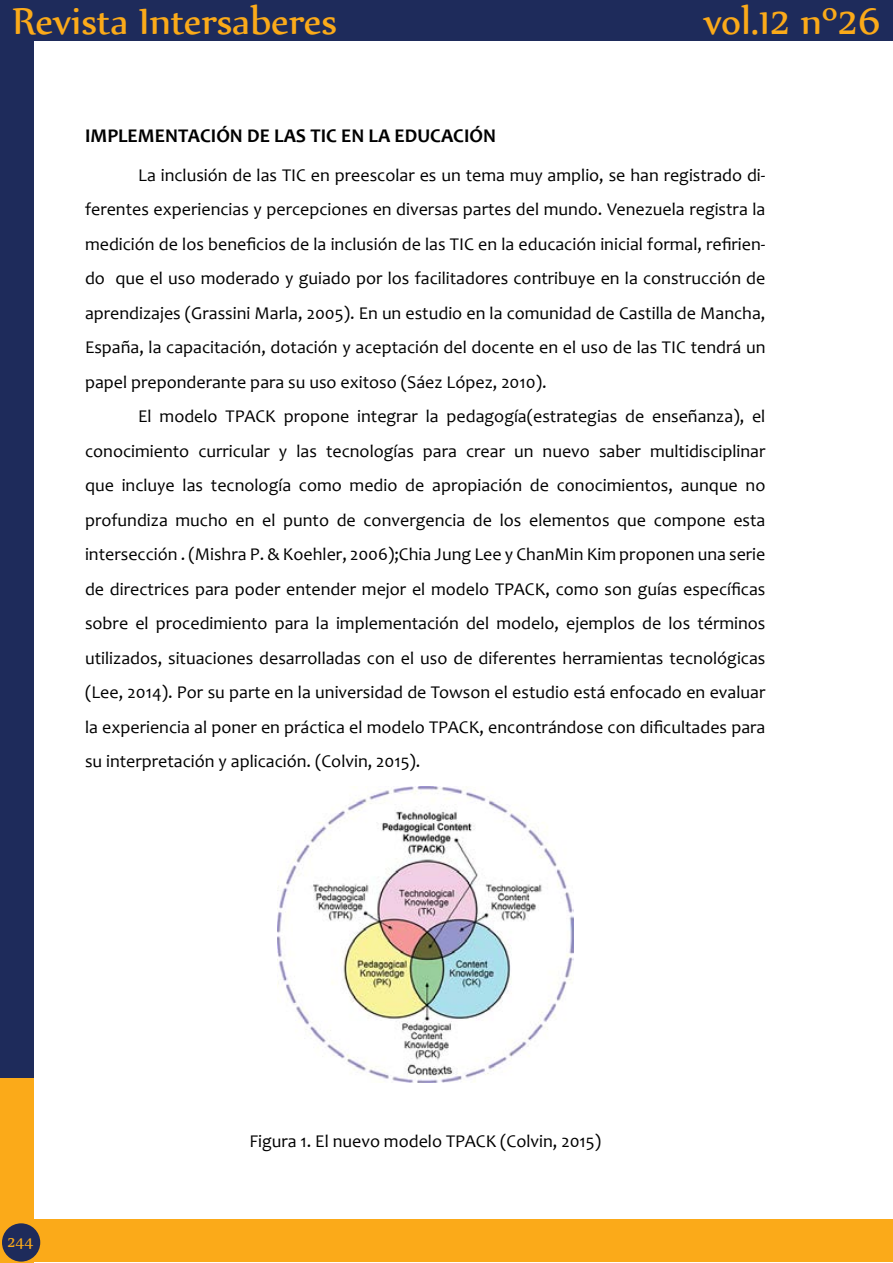
<style>
.page{position:relative;width:893px;height:1263px;background:#fff}
.page>*{position:absolute;margin:0;border:0;box-sizing:border-box;transform-origin:0 0}
.t1{font:45px "Nyala";color:#fbaa19}
.t2{font:700 19.5px "Candara";color:#000}
.t3{font:18px/34.5px "Candara";color:#000;text-align:justify}
.t4{font:18px "Nyala";color:#fbaa19}
</style>
<div class="page">
<div style="left:0;top:0;width:33px;height:1081px;background:#1e2b5b"></div>
<div style="left:0;top:0;width:893px;height:41px;background:#1e2b5b"></div>
<div style="left:0;top:1078px;width:33px;height:185px;background:#fbaa19"></div>
<div style="left:21px;top:1219px;width:872px;height:43px;background:#fbaa19"></div>
<div style="left:2px;top:1223px;width:38px;height:38px;background:#1e2b5b;border-radius:50%"></div>
<img style="left:277px;top:787px;width:296px;height:295px">
<h1 class="t1" style="left:13px;top:-6px;width:326px">Revista Intersaberes</h1>
<h1 class="t1" style="left:704px;top:-6px;width:178px">vol.12 nº26</h1>
<p class="t2" style="left:85px;top:123px;width:412px">IMPLEMENTACIÓN DE LAS TIC EN LA EDUCACIÓN</p>
<p class="t3" style="left:85px;top:157px;width:682px;text-indent:53px">La inclusión de las TIC en preescolar es un tema muy amplio, se han registrado di&shy;ferentes experiencias y percepciones en diversas partes del mundo. Venezuela registra la medición de los beneficios de la inclusión de las TIC en la educación inicial formal, refirien&shy;do que el uso moderado y guiado por los facilitadores contribuye en la construcción de aprendizajes (Grassini Marla, 2005). En un estudio en la comunidad de Castilla de Mancha, España, la capacitación, dotación y aceptación del docente en el uso de las TIC tendrá un papel preponderante para su uso exitoso (Sáez López, 2010).</p>
<p class="t3" style="left:85px;top:399px;width:682px;text-indent:53px">El modelo TPACK propone integrar la pedagogía(estrategias de enseñanza), el conocimiento curricular y las tecnologías para crear un nuevo saber multidisciplinar que incluye las tecnología como medio de apropiación de conocimientos, aunque no profundiza mucho en el punto de convergencia de los elementos que compone esta intersección . (Mishra P. &amp; Koehler, 2006);Chia Jung Lee y ChanMin Kim proponen una serie de directrices para poder entender mejor el modelo TPACK, como son guías específicas sobre el procedimiento para la implementación del modelo, ejemplos de los términos utilizados, situaciones desarrolladas con el uso de diferentes herramientas tecnológicas (Lee, 2014). Por su parte en la universidad de Towson el estudio está enfocado en evaluar la experiencia al poner en práctica el modelo TPACK, encontrándose con dificultades para su interpretación y aplicación. (Colvin, 2015).</p>
<p class="t4" style="left:8px;top:1231px;width:27px">244</p>
<p class="t3" style="left:249px;top:1123px;width:353px">Figura 1. El nuevo modelo TPACK (Colvin, 2015)</p>
</div>
